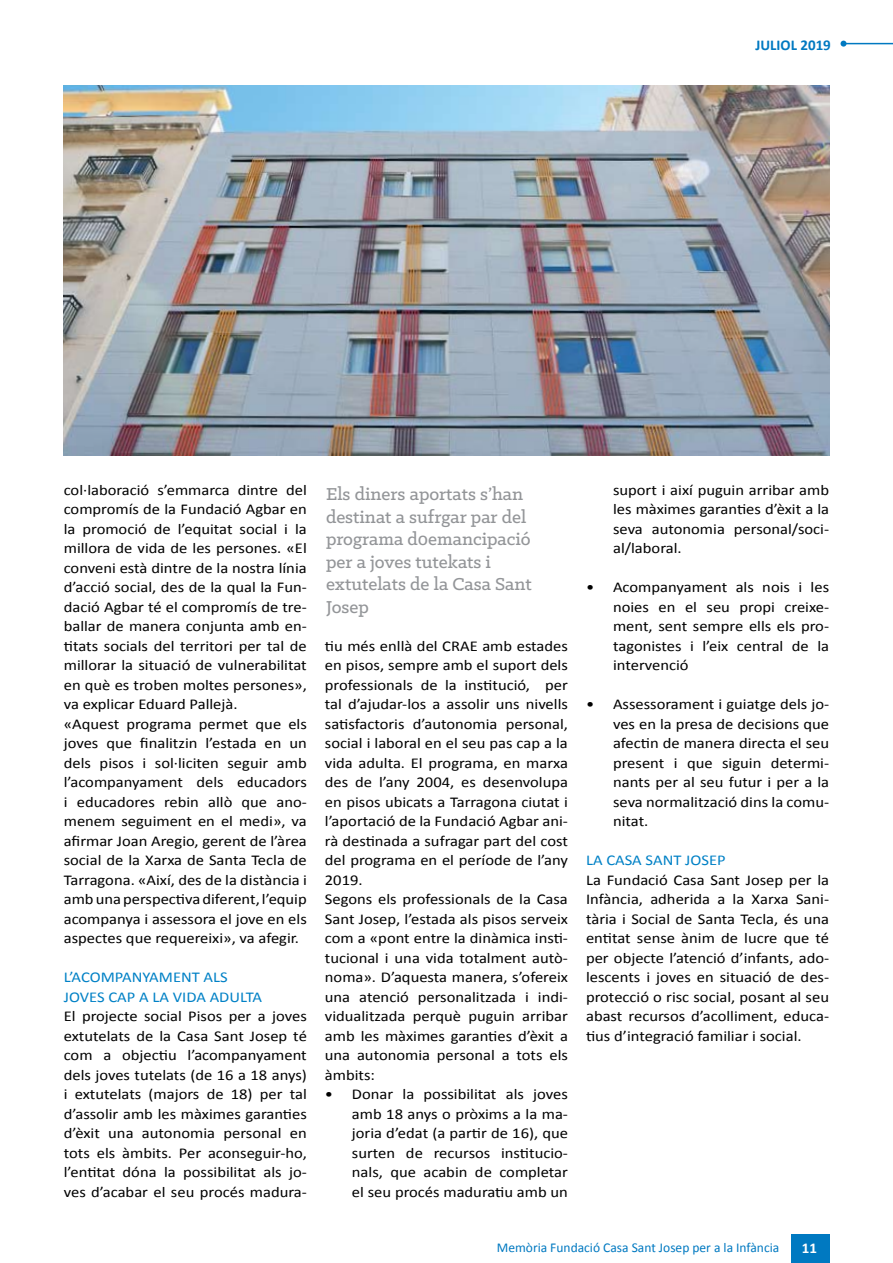
<style>
.page{position:relative;width:893px;height:1263px;background:#fff}
.page>*{position:absolute;margin:0;border:0;box-sizing:border-box;transform-origin:0 0}
.t1{font:500 19.5px/22.5px "Klinic Slab";color:#939598}
.t2{font:15px/19.5px "Calibri";color:#000;text-align:justify;scale:1.1 1}
.t3{font:15px/19.5px "Calibri";color:#0081c6;scale:1.1 1}
.t4{font:700 15px "Calibri";color:#0079c1}
.t5{font:700 15px "Calibri";color:#fff}
.t6{font:13.5px "Calibri";color:#0079c1}
</style>
<div class="page">
<div style="left:791px;top:1234px;width:38px;height:29px;background:#0079c1"></div>
<hr style="left:843px;top:43px;width:50px;height:1px;background:#0079c1">
<svg style="left:840px;top:41px;width:6px;height:6px"></svg>
<img style="left:64px;top:85px;width:765px;height:371px">
<p class="t4" style="left:755px;top:34px;width:77px">JULIOL 2019</p>
<p class="t2" style="left:64px;top:479px;width:222px;text-align:left">col·laboració s’emmarca dintre del compromís de la Fundació Agbar en la promoció de l’equitat social i la millora de vida de les persones. «El conveni està dintre de la nostra línia d’acció social, des de la qual la Fun&shy;dació Agbar té el compromís de tre&shy;ballar de manera conjunta amb en&shy;titats socials del territori per tal de millorar la situació de vulnerabilitat en què es troben moltes persones», va explicar Eduard Pallejà.<br>«Aquest programa permet que els joves que finalitzin l’estada en un dels pisos i sol·liciten seguir amb l’acompanyament dels educadors i educadores rebin allò que ano&shy;menem seguiment en el medi», va afirmar Joan Aregio, gerent de l’àrea social de la Xarxa de Santa Tecla de Tarragona. «Així, des de la distància i amb una perspectiva diferent, l’equip acompanya i assessora el jove en els aspectes que requereixi», va afegir.</p>
<p class="t3" style="left:64px;top:967px;width:182px">L’ACOMPANYAMENT ALS<br>JOVES CAP A LA VIDA ADULTA</p>
<p class="t2" style="left:64px;top:1006px;width:223px">El projecte social Pisos per a joves extutelats de la Casa Sant Josep té com a objectiu l’acompanyament dels joves tutelats (de 16 a 18 anys) i extutelats (majors de 18) per tal d’assolir amb les màximes garanties d’èxit una autonomia personal en tots els àmbits. Per aconseguir-ho, l’entitat dóna la possibilitat als jo&shy;ves d’acabar el seu procés madura-</p>
<h1 class="t1" style="left:326px;top:482px;width:207px">Els diners aportats s’han destinat a sufrgar par del programa d0emancipació per a joves tutekats i extutelats de la Casa Sant<br>Josep</h1>
<p class="t2" style="left:325px;top:635px;width:223px;text-align:left">tiu més enllà del CRAE amb estades en pisos, sempre amb el suport dels professionals de la institució, per tal d’ajudar-los a assolir uns nivells satisfactoris d’autonomia personal, social i laboral en el seu pas cap a la vida adulta. El programa, en marxa des de l’any 2004, es desenvolupa en pisos ubicats a Tarragona ciutat i l’aportació de la Fundació Agbar ani&shy;rà destinada a sufragar part del cost del programa en el període de l’any 2019.<br>Segons els professionals de la Casa Sant Josep, l’estada als pisos serveix com a «pont entre la dinàmica insti&shy;tucional i una vida totalment autò&shy;noma». D’aquesta manera, s’ofereix una atenció personalitzada i indi&shy;vidualitzada perquè puguin arribar amb les màximes garanties d’èxit a una autonomia personal a tots els àmbits:</p>
<p class="t2" style="left:352px;top:1084px;width:198px;text-indent:-27px">• Donar la possibilitat als joves amb 18 anys o pròxims a la ma&shy;joria d’edat (a partir de 16), que surten de recursos institucio&shy;nals, que acabin de completar el seu procés maduratiu amb un</p>
<p class="t2" style="left:613px;top:479px;width:198px">suport i així puguin arribar amb les màximes garanties d’èxit a la seva autonomia personal/soci&shy;al/laboral.</p>
<p class="t2" style="left:613px;top:577px;width:198px;text-indent:-27px">• Acompanyament als nois i les noies en el seu propi creixe&shy;ment, sent sempre ells els pro&shy;tagonistes i l’eix central de la intervenció</p>
<p class="t2" style="left:613px;top:694px;width:198px;text-indent:-27px">• Assessorament i guiatge dels jo&shy;ves en la presa de decisions que afectin de manera directa el seu present i que siguin determi&shy;nants per al seu futur i per a la seva normalització dins la comu&shy;nitat.</p>
<p class="t3" style="left:586px;top:850px;width:36px">La Casa</p>
<p class="t3" style="left:646px;top:850px;width:17px">Sant</p>
<p class="t3" style="left:685px;top:850px;width:14px">Josep</p>
<p class="t2" style="left:586px;top:869px;width:222px">La Fundació Casa Sant Josep per la Infància, adherida a la Xarxa Sani&shy;tària i Social de Santa Tecla, és una entitat sense ànim de lucre que té per objecte l’atenció d’infants, ado&shy;lescents i joves en situació de des&shy;protecció o risc social, posant al seu abast recursos d’acolliment, educa&shy;tius d’integració familiar i social.</p>
<p class="t6" style="left:497px;top:1239px;width:284px">Memòria Fundació Casa Sant Josep per a la Infància</p>
<p class="t5" style="left:802px;top:1237px;width:17px">11</p>
</div>
